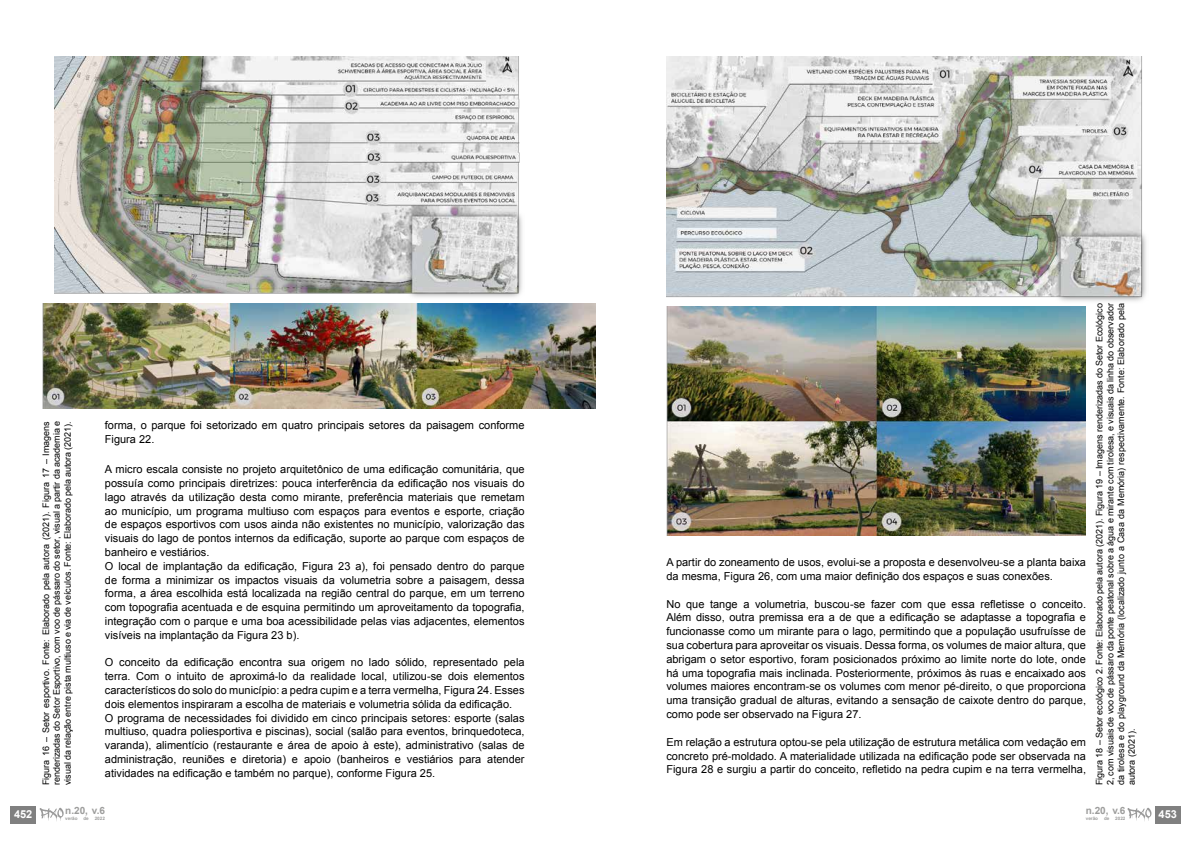
<style>
.page{position:relative;width:1191px;height:842px;background:#fff}
.page>*{position:absolute;margin:0;border:0;box-sizing:border-box;transform-origin:0 0}
.t1{font:11px/13.8px "Arial";color:#000}
.t2{font:700 11px "Arial";color:#fff}
.t3{font:700 10px "Arial";color:#9d9d9c}
.t4{font:9px/10.8px "Arial";color:#000;text-align:justify}
.t5{font:700 4.6px "Arial";color:#9d9d9c}
</style>
<div class="page">
<img style="left:666px;top:57px;width:480px;height:244px">
<img style="left:666px;top:306px;width:419px;height:230px">
<img style="left:54px;top:57px;width:468px;height:241px">
<img style="left:43px;top:303px;width:552px;height:105px">
<div style="left:1155px;top:806px;width:25px;height:17px;background:#808080"></div>
<svg style="left:1127px;top:808px;width:24px;height:13px"></svg>
<div style="left:11px;top:806px;width:25px;height:17px;background:#808080"></div>
<svg style="left:40px;top:808px;width:24px;height:13px"></svg>
<p class="t2" style="left:14px;top:807px;width:20px">452</p>
<p class="t4" style="left:41px;top:785px;width:366px;rotate:-90deg">Figura 16 – Setor esportivo. Fonte: Elaborado pela autora (2021). Figura 17 – Imagens renderizadas do Setor Esportivo, com voo de pássaro do setor, visual a partir da academia e visual da relação entre pista multiuso e via de veículos. Fonte: Elaborado pela autora (2021).</p>
<p class="t1" style="left:105px;top:418px;width:421px">forma, o parque foi setorizado em quatro principais setores da paisagem conforme<br>Figura 22.</p>
<p class="t1" style="left:105px;top:462px;width:421px">A micro escala consiste no projeto arquitetônico de uma edificação comunitária, que possuía como principais diretrizes: pouca interferência da edificação nos visuais do lago através da utilização desta como mirante, preferência materiais que remetam ao município, um programa multiuso com espaços para eventos e esporte, criação de espaços esportivos com usos ainda não existentes no município, valorização das visuais do lago de pontos internos da edificação, suporte ao parque com espaços de banheiro e vestiários.<br>O local de implantação da edificação, Figura 23 a), foi pensado dentro do parque de forma a minimizar os impactos visuais da volumetria sobre a paisagem, dessa forma, a área escolhida está localizada na região central do parque, em um terreno com topografia acentuada e de esquina permitindo um aproveitamento da topografia, integração com o parque e uma boa acessibilidade pelas vias adjacentes, elementos visíveis na implantação da Figura 23 b).</p>
<p class="t1" style="left:105px;top:656px;width:421px">O conceito da edificação encontra sua origem no lado sólido, representado pela terra. Com o intuito de aproximá-lo da realidade local, utilizou-se dois elementos característicos do solo do município: a pedra cupim e a terra vermelha, Figura 24. Esses dois elementos inspiraram a escolha de materiais e volumetria sólida da edificação.<br>O programa de necessidades foi dividido em cinco principais setores: esporte (salas multiuso, quadra poliesportiva e piscinas), social (salão para eventos, brinquedoteca, varanda), alimentício (restaurante e área de apoio à este), administrativo (salas de administração, reuniões e diretoria) e apoio (banheiros e vestiários para atender atividades na edificação e também no parque), conforme Figura 25.</p>
<p class="t3" style="left:65px;top:804px;width:41px">n.20, v.6</p>
<p class="t5" style="left:65px;top:815px;width:14px">verão</p>
<p class="t5" style="left:83px;top:815px;width:7px">de</p>
<p class="t5" style="left:95px;top:815px;width:12px">2022</p>
<p class="t1" style="left:666px;top:556px;width:421px">A partir do zoneamento de usos, evolui-se a proposta e desenvolveu-se a planta baixa da mesma, Figura 26, com uma maior definição dos espaços e suas conexões.</p>
<p class="t1" style="left:666px;top:597px;width:421px;text-align:justify">No que tange a volumetria, buscou-se fazer com que essa refletisse o conceito.<br>Além disso, outra premissa era a de que a edificação se adaptasse a topografia e funcionasse como um mirante para o lago, permitindo que a população usufruísse de sua cobertura para aproveitar os visuais. Dessa forma, os volumes de maior altura, que abrigam o setor esportivo, foram posicionados próximo ao limite norte do lote, onde há uma topografia mais inclinada. Posteriormente, próximos às ruas e encaixado aos volumes maiores encontram-se os volumes com menor pé-direito, o que proporciona uma transição gradual de alturas, evitando a sensação de caixote dentro do parque, como pode ser observado na Figura 27.</p>
<p class="t1" style="left:666px;top:735px;width:421px;text-align:justify">Em relação a estrutura optou-se pela utilização de estrutura metálica com vedação em concreto pré-moldado. A materialidade utilizada na edificação pode ser observada na Figura 28 e surgiu a partir do conceito, refletido na pedra cupim e na terra vermelha,</p>
<p class="t4" style="left:1094px;top:785px;width:484px;rotate:-90deg">Figura 18 – Setor ecológico 2. Fonte: Elaborado pela autora (2021). Figura 19 – Imagens renderizadas do Setor Ecológico 2, com visuais de voo de pássaro da ponte peatonal sobre a água e mirante com tirolesa, e visuais da linha do observador da tirolesa e do playground da Memória (localizado junto a Casa da Memória) respectivamente. Fonte: Elaborado pela autora (2021).</p>
<p class="t3" style="left:1085px;top:804px;width:41px">n.20, v.6</p>
<p class="t5" style="left:1085px;top:815px;width:14px">verão</p>
<p class="t5" style="left:1104px;top:815px;width:7px">de</p>
<p class="t5" style="left:1115px;top:815px;width:12px">2022</p>
<p class="t2" style="left:1158px;top:807px;width:20px">453</p>
</div>
